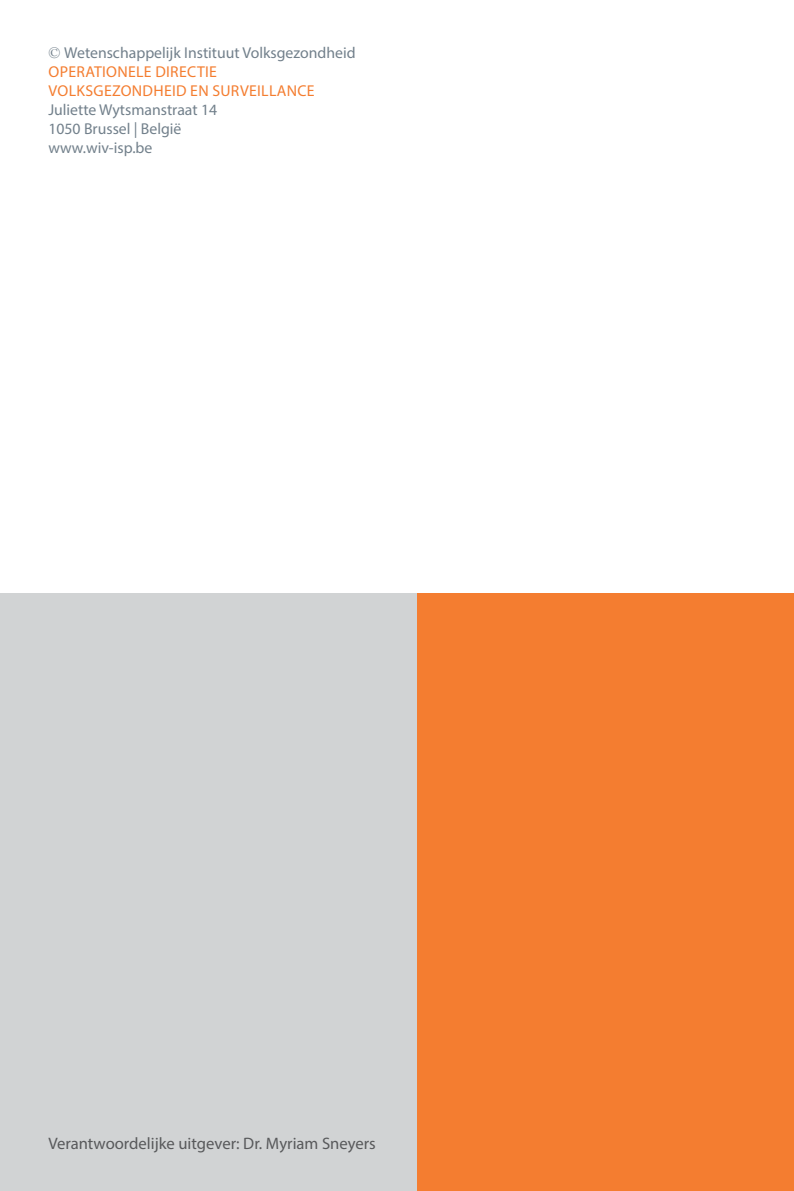
<style>
.page{position:relative;width:794px;height:1191px;background:#fff}
.page>*{position:absolute;margin:0;border:0;box-sizing:border-box;transform-origin:0 0}
.t1{font:16.62px "Myriad Pro";color:#58595b}
.t2{font:15.75px/18.9px "Myriad Pro";color:#72808b}
.t3{font:15.75px "Myriad Pro";letter-spacing:.02em;color:#f47d30}
.s1{font-family:"Times New Roman"}
.s2{color:#f47d30}
</style>
<div class="page">
<div style="left:0;top:594px;width:426px;height:597px;background:#d1d3d4"></div>
<div style="left:417px;top:594px;width:377px;height:597px;background:#f47d30"></div>
<p class="t2" style="left:48px;top:43px;width:309px"><span class="s1">©</span> Wetenschappelijk Instituut Volksgezondheid<br><span class="s2">Operatio</span></p>
<p class="t3" style="left:117px;top:62px;width:101px">nele directi e</p>
<p class="t3" style="left:49px;top:81px;width:20px">Volksg</p>
<p class="t3" style="left:104px;top:81px;width:162px">ezondh eid en Surveilla</p>
<p class="t3" style="left:287px;top:81px;width:29px">nce</p>
<p class="t2" style="left:48px;top:100px;width:170px">Juliette Wytsmanstraat 14<br>1050 Brussel | België www.wiv-isp.be</p>
<p class="t1" style="left:48px;top:1132px;width:329px">Verantwoordelijke uitgever: Dr. Myriam Sneyers</p>
</div>
